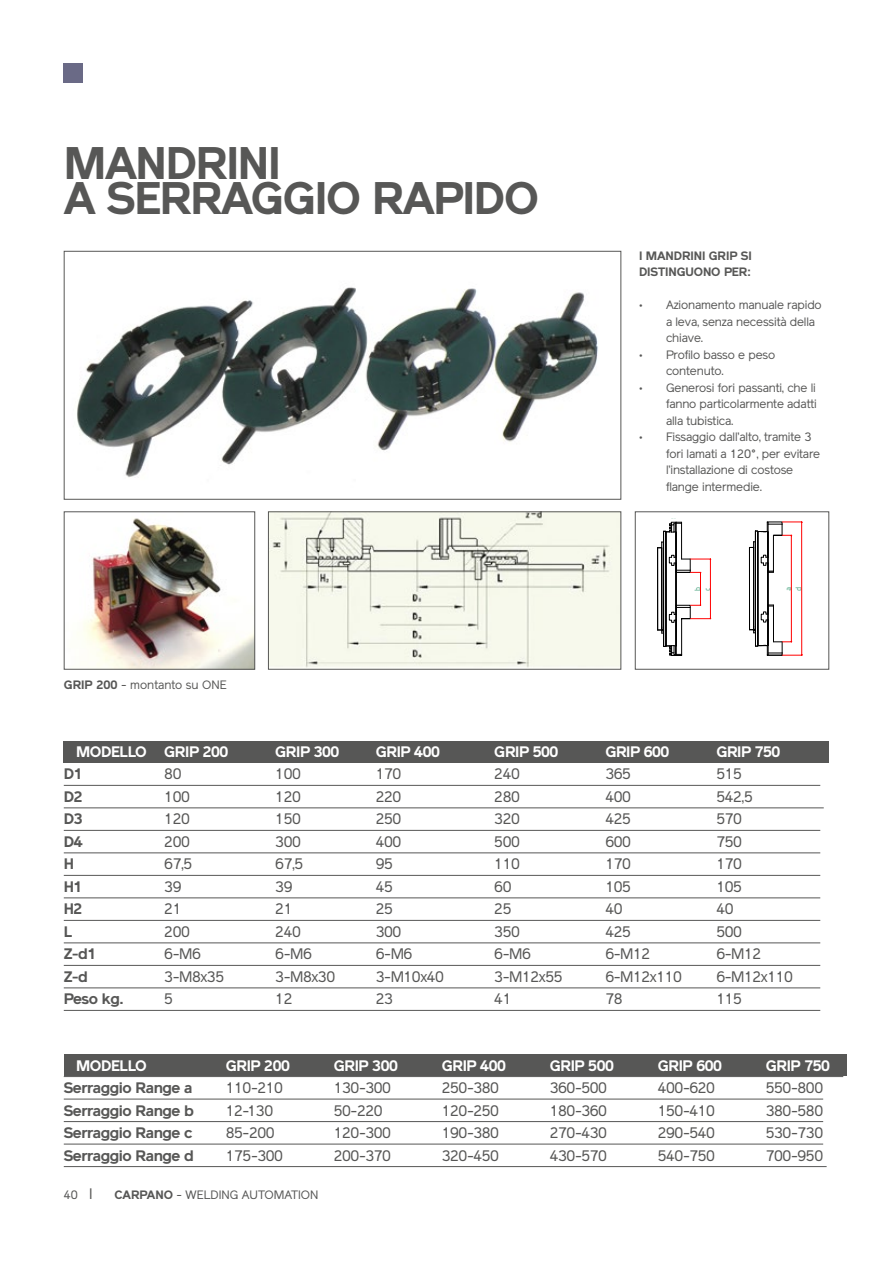
<style>
.page{position:relative;width:893px;height:1263px;background:#fff}
.page>*{position:absolute;margin:0;border:0;box-sizing:border-box;transform-origin:0 0}
.t1{font:700 45px/34.5px "Reader";letter-spacing:-.03em;color:#575756}
.t2{font:15px "Reader";letter-spacing:-.03em;color:#575756}
.t3{font:700 15px "Reader";letter-spacing:-.03em;color:#fff}
.t4{font:700 15px "Reader";letter-spacing:-.03em;color:#575756}
.t5{font:12px/16.5px "Reader";letter-spacing:-.01em;color:#575756}
.t6{font:700 12px/16.5px "Reader";letter-spacing:-.01em;color:#575756}
.t7{font:9px/9.9px "ISOCPEUR";color:#3f9e78}
.s1{font-weight:700}
.s2{font-size:15px}
</style>
<div class="page">
<img style="left:77px;top:287px;width:521px;height:191px">
<div style="left:64px;top:251px;width:557px;height:249px;border:1px solid #575756"></div>
<img style="left:77px;top:518px;width:176px;height:150px">
<div style="left:64px;top:511px;width:191px;height:159px;border:1px solid #575756"></div>
<img style="left:270px;top:513px;width:349px;height:155px">
<div style="left:268px;top:511px;width:353px;height:159px;border:1px solid #575756"></div>
<svg style="left:657px;top:521px;width:146px;height:135px"></svg>
<div style="left:635px;top:511px;width:194px;height:159px;border:1px solid #575756"></div>
<div style="left:64px;top:64px;width:19px;height:19px;background:#6a6a86"></div>
<div style="left:64px;top:741px;width:765px;height:21px;background:#575756"></div>
<div style="left:64px;top:1054px;width:782px;height:22px;background:#575756"></div>
<hr style="left:64px;top:1076px;width:779px;height:1px;background:#575756">
<hr style="left:64px;top:1099px;width:759px;height:1px;background:#575756">
<hr style="left:64px;top:1121px;width:759px;height:1px;background:#575756">
<hr style="left:64px;top:1144px;width:759px;height:1px;background:#575756">
<hr style="left:64px;top:1166px;width:763px;height:1px;background:#575756">
<hr style="left:64px;top:785px;width:756px;height:1px;background:#575756">
<hr style="left:64px;top:807px;width:760px;height:1px;background:#575756">
<hr style="left:64px;top:830px;width:756px;height:1px;background:#575756">
<hr style="left:64px;top:852px;width:756px;height:1px;background:#575756">
<hr style="left:64px;top:875px;width:756px;height:1px;background:#575756">
<hr style="left:64px;top:897px;width:756px;height:1px;background:#575756">
<hr style="left:64px;top:920px;width:756px;height:1px;background:#575756">
<hr style="left:64px;top:942px;width:756px;height:1px;background:#575756">
<hr style="left:64px;top:965px;width:756px;height:1px;background:#575756">
<hr style="left:64px;top:987px;width:756px;height:1px;background:#575756">
<hr style="left:64px;top:1010px;width:756px;height:1px;background:#575756">
<h1 class="t1" style="left:64px;top:146px;width:477px">MANDRINI<br>A SERRAGGIO RAPIDO</h1>
<p class="t5" style="left:64px;top:676px;width:164px"><span class="s1">GRIP 200</span> - montanto su ONE</p>
<p class="t6" style="left:639px;top:247px;width:114px">I MANDRINI GRIP SI<br>DISTINGUONO PER:</p>
<p class="t5" style="left:666px;top:297px;width:157px;text-indent:-27px">• Azionamento manuale rapido a leva, senza necessità della chiave.</p>
<p class="t5" style="left:666px;top:346px;width:111px;text-indent:-27px">• Profilo basso e peso contenuto.</p>
<p class="t5" style="left:666px;top:379px;width:152px;text-align:justify;text-indent:-27px">• Generosi fori passanti, che li fanno particolarmente adatti alla tubistica.</p>
<p class="t5" style="left:666px;top:429px;width:156px;text-indent:-27px">• Fissaggio dall’alto, tramite 3 fori lamati a 120°, per evitare l’installazione di costose flange intermedie.</p>
<p class="t7" style="left:692px;top:591px;width:6px;rotate:-90deg">b c</p>
<p class="t7" style="left:783px;top:590px;width:6px;line-height:10.4px;rotate:-90deg">a d</p>
<p class="t3" style="left:76px;top:743px;width:154px">MODELLO GRIP 200</p>
<p class="t3" style="left:275px;top:743px;width:66px">GRIP 300</p>
<p class="t3" style="left:376px;top:743px;width:66px">GRIP 400</p>
<p class="t3" style="left:494px;top:743px;width:66px">GRIP 500</p>
<p class="t3" style="left:605px;top:743px;width:66px">GRIP 600</p>
<p class="t3" style="left:716px;top:743px;width:66px">GRIP 750</p>
<p class="t4" style="left:64px;top:765px;width:20px">D1</p>
<p class="t2" style="left:164px;top:765px;width:19px">80</p>
<p class="t2" style="left:275px;top:765px;width:27px">100</p>
<p class="t2" style="left:376px;top:765px;width:27px">170</p>
<p class="t2" style="left:494px;top:765px;width:27px">240</p>
<p class="t2" style="left:605px;top:765px;width:27px">365</p>
<p class="t2" style="left:716px;top:765px;width:27px">515</p>
<p class="t4" style="left:64px;top:788px;width:20px">D2</p>
<p class="t2" style="left:164px;top:788px;width:27px">100</p>
<p class="t2" style="left:275px;top:788px;width:27px">120</p>
<p class="t2" style="left:376px;top:788px;width:27px">220</p>
<p class="t2" style="left:494px;top:788px;width:27px">280</p>
<p class="t2" style="left:605px;top:788px;width:27px">400</p>
<p class="t2" style="left:716px;top:788px;width:38px">542,5</p>
<p class="t4" style="left:64px;top:810px;width:20px">D3</p>
<p class="t2" style="left:164px;top:810px;width:27px">120</p>
<p class="t2" style="left:275px;top:810px;width:27px">150</p>
<p class="t2" style="left:376px;top:810px;width:27px">250</p>
<p class="t2" style="left:494px;top:810px;width:27px">320</p>
<p class="t2" style="left:605px;top:810px;width:27px">425</p>
<p class="t2" style="left:716px;top:810px;width:27px">570</p>
<p class="t4" style="left:64px;top:833px;width:20px">D4</p>
<p class="t2" style="left:164px;top:833px;width:27px">200</p>
<p class="t2" style="left:275px;top:833px;width:27px">300</p>
<p class="t2" style="left:376px;top:833px;width:27px">400</p>
<p class="t2" style="left:494px;top:833px;width:27px">500</p>
<p class="t2" style="left:605px;top:833px;width:27px">600</p>
<p class="t2" style="left:716px;top:833px;width:27px">750</p>
<p class="t4" style="left:64px;top:855px;width:12px">H</p>
<p class="t2" style="left:164px;top:855px;width:30px">67,5</p>
<p class="t2" style="left:275px;top:855px;width:30px">67,5</p>
<p class="t2" style="left:376px;top:855px;width:19px">95</p>
<p class="t2" style="left:494px;top:855px;width:27px">110</p>
<p class="t2" style="left:605px;top:855px;width:27px">170</p>
<p class="t2" style="left:716px;top:855px;width:27px">170</p>
<p class="t4" style="left:64px;top:878px;width:20px">H1</p>
<p class="t2" style="left:164px;top:878px;width:19px">39</p>
<p class="t2" style="left:275px;top:878px;width:19px">39</p>
<p class="t2" style="left:376px;top:878px;width:19px">45</p>
<p class="t2" style="left:494px;top:878px;width:19px">60</p>
<p class="t2" style="left:605px;top:878px;width:27px">105</p>
<p class="t2" style="left:716px;top:878px;width:27px">105</p>
<p class="t4" style="left:64px;top:900px;width:20px">H2</p>
<p class="t2" style="left:164px;top:900px;width:19px">21</p>
<p class="t2" style="left:275px;top:900px;width:19px">21</p>
<p class="t2" style="left:376px;top:900px;width:19px">25</p>
<p class="t2" style="left:494px;top:900px;width:19px">25</p>
<p class="t2" style="left:605px;top:900px;width:19px">40</p>
<p class="t2" style="left:716px;top:900px;width:19px">40</p>
<p class="t4" style="left:64px;top:923px;width:10px">L</p>
<p class="t2" style="left:164px;top:923px;width:27px">200</p>
<p class="t2" style="left:275px;top:923px;width:27px">240</p>
<p class="t2" style="left:376px;top:923px;width:27px">300</p>
<p class="t2" style="left:494px;top:923px;width:27px">350</p>
<p class="t2" style="left:605px;top:923px;width:27px">425</p>
<p class="t2" style="left:716px;top:923px;width:27px">500</p>
<p class="t4" style="left:64px;top:945px;width:34px">Z-d1</p>
<p class="t2" style="left:164px;top:945px;width:38px">6-M6</p>
<p class="t2" style="left:275px;top:945px;width:38px">6-M6</p>
<p class="t2" style="left:376px;top:945px;width:38px">6-M6</p>
<p class="t2" style="left:494px;top:945px;width:38px">6-M6</p>
<p class="t2" style="left:605px;top:945px;width:47px">6-M12</p>
<p class="t2" style="left:716px;top:945px;width:47px">6-M12</p>
<p class="t4" style="left:64px;top:968px;width:26px">Z-d</p>
<p class="t2" style="left:164px;top:968px;width:61px">3-M8x35</p>
<p class="t2" style="left:275px;top:968px;width:61px">3-M8x30</p>
<p class="t2" style="left:376px;top:968px;width:70px">3-M10x40</p>
<p class="t2" style="left:494px;top:968px;width:70px">3-M12x55</p>
<p class="t2" style="left:605px;top:968px;width:78px">6-M12x110</p>
<p class="t2" style="left:716px;top:968px;width:78px">6-M12x110</p>
<p class="t4" style="left:64px;top:990px;width:61px">Peso kg.</p>
<p class="t2" style="left:164px;top:990px;width:10px">5</p>
<p class="t2" style="left:275px;top:990px;width:19px">12</p>
<p class="t2" style="left:376px;top:990px;width:19px">23</p>
<p class="t2" style="left:494px;top:990px;width:19px">41</p>
<p class="t2" style="left:605px;top:990px;width:19px">78</p>
<p class="t2" style="left:716px;top:990px;width:27px">115</p>
<p class="t3" style="left:76px;top:1056px;width:72px">MODELLO</p>
<p class="t3" style="left:226px;top:1056px;width:66px">GRIP 200</p>
<p class="t3" style="left:334px;top:1056px;width:66px">GRIP 300</p>
<p class="t3" style="left:442px;top:1056px;width:66px">GRIP 400</p>
<p class="t3" style="left:550px;top:1056px;width:66px">GRIP 500</p>
<p class="t3" style="left:658px;top:1056px;width:66px">GRIP 600</p>
<p class="t3" style="left:766px;top:1056px;width:66px">GRIP 750</p>
<p class="t4" style="left:64px;top:1079px;width:130px">Serraggio Range a</p>
<p class="t2" style="left:226px;top:1079px;width:59px">110-210</p>
<p class="t2" style="left:334px;top:1079px;width:59px">130-300</p>
<p class="t2" style="left:442px;top:1079px;width:59px">250-380</p>
<p class="t2" style="left:550px;top:1079px;width:59px">360-500</p>
<p class="t2" style="left:658px;top:1079px;width:59px">400-620</p>
<p class="t2" style="left:766px;top:1079px;width:59px">550-800</p>
<p class="t4" style="left:64px;top:1101px;width:132px">Serraggio Range b</p>
<p class="t2" style="left:226px;top:1101px;width:49px">12-130</p>
<p class="t2" style="left:334px;top:1101px;width:50px">50-220</p>
<p class="t2" style="left:442px;top:1101px;width:59px">120-250</p>
<p class="t2" style="left:550px;top:1101px;width:59px">180-360</p>
<p class="t2" style="left:658px;top:1101px;width:59px">150-410</p>
<p class="t2" style="left:766px;top:1101px;width:59px">380-580</p>
<p class="t4" style="left:64px;top:1124px;width:130px">Serraggio Range c</p>
<p class="t2" style="left:226px;top:1124px;width:50px">85-200</p>
<p class="t2" style="left:334px;top:1124px;width:59px">120-300</p>
<p class="t2" style="left:442px;top:1124px;width:59px">190-380</p>
<p class="t2" style="left:550px;top:1124px;width:59px">270-430</p>
<p class="t2" style="left:658px;top:1124px;width:59px">290-540</p>
<p class="t2" style="left:766px;top:1124px;width:59px">530-730</p>
<p class="t4" style="left:64px;top:1146px;width:132px">Serraggio Range d</p>
<p class="t2" style="left:226px;top:1146px;width:59px">175-300</p>
<p class="t2" style="left:334px;top:1146px;width:59px">200-370</p>
<p class="t2" style="left:442px;top:1146px;width:59px">320-450</p>
<p class="t2" style="left:550px;top:1146px;width:59px">430-570</p>
<p class="t2" style="left:658px;top:1146px;width:59px">540-750</p>
<p class="t2" style="left:766px;top:1146px;width:59px">700-950</p>
<p class="t5" style="left:64px;top:1187px;width:30px">40 <span class="s2">I</span></p>
<p class="t5" style="left:114px;top:1187px;width:205px"><span class="s1">CARPANO</span> - WELDING AUTOMATION</p>
</div>
